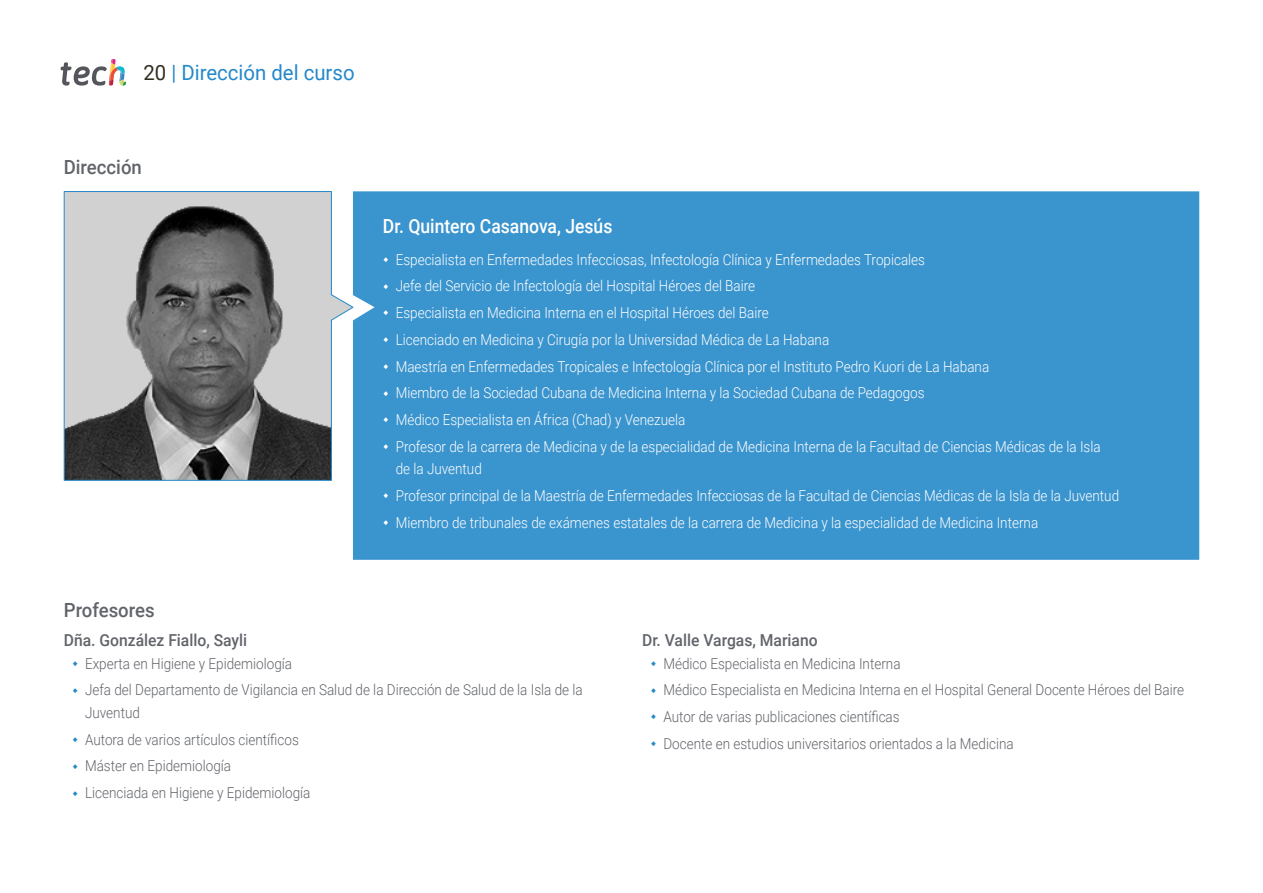
<style>
.page{position:relative;width:1263px;height:893px;background:#fff}
.page>*{position:absolute;margin:0;border:0;box-sizing:border-box;transform-origin:0 0}
.t1{font:21px "Roboto";color:#2488c9}
.t2{font:500 19.5px "Roboto";color:#fff;scale:.9 1}
.t3{font:500 19.5px "Roboto";color:#61646a;scale:.95 1}
.t4{font:500 16.5px "Roboto";color:#61646a;scale:.95 1}
.t5{font:300 15px/26.7px "Roboto";color:#fff;scale:.9 1}
.t6{font:300 15px/26.7px "Roboto";color:#61646a;scale:.9 1}
.s1{color:#312e20}
</style>
<div class="page">
<svg style="left:61px;top:59px;width:65px;height:27px"></svg>
<div style="left:353px;top:191px;width:846px;height:369px;background:#3a94ce"></div>
<svg style="left:64px;top:191px;width:290px;height:290px;background:#939596"></svg>
<svg style="left:384px;top:257px;width:4px;height:5px"></svg>
<svg style="left:384px;top:284px;width:4px;height:5px"></svg>
<svg style="left:384px;top:310px;width:4px;height:5px"></svg>
<svg style="left:384px;top:337px;width:4px;height:5px"></svg>
<svg style="left:384px;top:364px;width:4px;height:5px"></svg>
<svg style="left:384px;top:391px;width:4px;height:5px"></svg>
<svg style="left:384px;top:417px;width:4px;height:5px"></svg>
<svg style="left:384px;top:444px;width:4px;height:5px"></svg>
<svg style="left:384px;top:493px;width:4px;height:5px"></svg>
<svg style="left:384px;top:520px;width:4px;height:5px"></svg>
<h1 class="t1" style="left:144px;top:57px;width:213px"><span class="s1">20</span> | Dirección del curso</h1>
<h2 class="t3" style="left:64px;top:154px;width:84px">Dirección</h2>
<h2 class="t3" style="left:64px;top:596px;width:97px">Profesores</h2>
<h2 class="t2" style="left:383px;top:212px;width:256px">Dr. Quintero Casanova, Jesús</h2>
<p class="t5" style="left:396px;top:245px;width:785px">Especialista en Enfermedades Infecciosas, Infectología Clínica y Enfermedades Tropicales<br>Jefe del Servicio de Infectología del Hospital Héroes del Baire<br>Especialista en Medicina Interna en el Hospital Héroes del Baire<br>Licenciado en Medicina y Cirugía por la Universidad Médica de La Habana<br>Maestría en Enfermedades Tropicales e Infectología Clínica por el Instituto Pedro Kuori de La Habana<br>Miembro de la Sociedad Cubana de Medicina Interna y la Sociedad Cubana de Pedagogos<br>Médico Especialista en África (Chad) y Venezuela<br>Profesor de la carrera de Medicina y de la especialidad de Medicina Interna de la Facultad de Ciencias Médicas de la Isla</p>
<p class="t5" style="left:396px;top:455px;width:805px">de la Juventud<br>Profesor principal de la Maestría de Enfermedades Infecciosas de la Facultad de Ciencias Médicas de la Isla de la Juventud<br>Miembro de tribunales de exámenes estatales de la carrera de Medicina y la especialidad de Medicina Interna</p>
<p class="t4" style="left:64px;top:629px;width:195px">Dña. González Fiallo, Sayli</p>
<p class="t6" style="left:85px;top:649px;width:555px">Experta en Higiene y Epidemiología<br>Jefa del Departamento de Vigilancia en Salud de la Dirección de Salud de la Isla de la</p>
<p class="t6" style="left:85px;top:699px;width:252px">Juventud<br>Autora de varios artículos científicos<br>Máster en Epidemiología<br>Licenciada en Higiene y Epidemiología</p>
<p class="t4" style="left:642px;top:629px;width:186px">Dr. Valle Vargas, Mariano</p>
<p class="t6" style="left:663px;top:649px;width:580px">Médico Especialista en Medicina Interna<br>Médico Especialista en Medicina Interna en el Hospital General Docente Héroes del Baire Autor de varias publicaciones científicas<br>Docente en estudios universitarios orientados a la Medicina</p>
</div>
